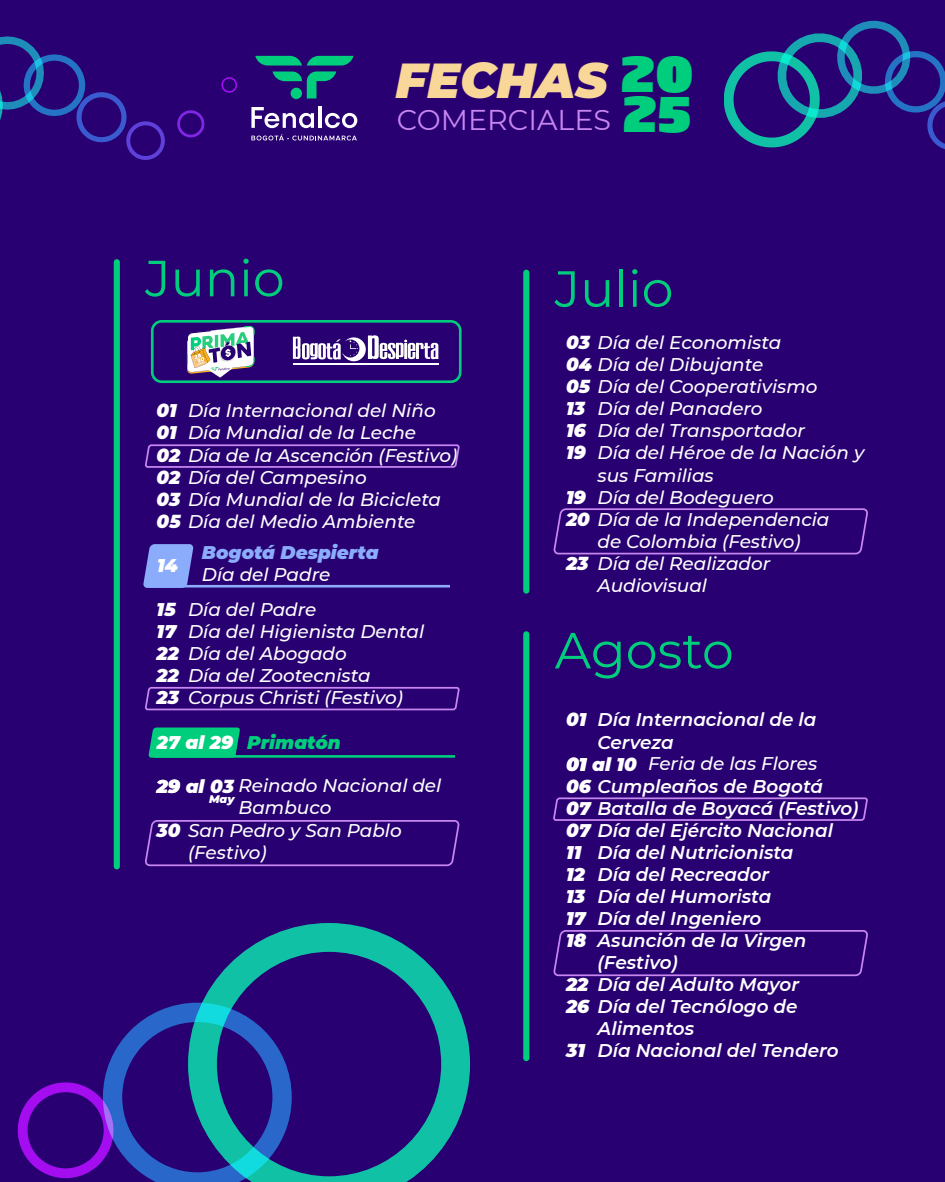
<style>
.page{position:relative;width:945px;height:1182px;background:#fff}
.page>*{position:absolute;margin:0;border:0;box-sizing:border-box;transform-origin:0 0}
.t1{font:50.75px "Montserrat";color:#00ce7c}
.t2{font:italic 900 49px "Montserrat";color:#f9d799}
.t3{font:900 47.16px/39.7px "Soho Gothic Pro";color:#00ce7c}
.t4{font:28.61px "Montserrat";color:#c886f0}
.t5{font:italic 500 18.38px/22.1px "Montserrat";color:#fff}
.t6{font:italic 600 18.38px/22.1px "Montserrat";color:#fff}
.t7{font:italic 900 18.38px/22.1px "Montserrat";color:#fff}
.t8{font:italic 900 18.38px "Montserrat";color:#8babfb}
.t9{font:italic 900 18.38px "Montserrat";color:#00ce7c}
.t10{font:italic 900 11.03px "Montserrat";color:#fff}
.s1{font-weight:900}
.s2{color:#fff}
</style>
<div class="page">
<div style="left:0;top:0;width:945px;height:1181px;background:#280071"></div>
<svg style="left:255px;top:56px;width:98px;height:9px"></svg>
<svg style="left:273px;top:71px;width:63px;height:27px"></svg>
<div style="left:291px;top:88px;width:11px;height:11px;background:#00ce7c;border-radius:50%"></div>
<svg style="left:251px;top:107px;width:63px;height:21px"></svg>
<hr style="left:318px;top:106px;width:4px;height:22px;background:#fff">
<svg style="left:325px;top:113px;width:32px;height:15px"></svg>
<svg style="left:251px;top:134px;width:106px;height:6px"></svg>
<div style="left:18px;top:1082px;width:95px;height:95px;border:10px solid #c886f0;border-radius:50%"></div>
<svg style="left:103px;top:1003px;width:85px;height:178px"></svg>
<svg style="left:188px;top:923px;width:282px;height:258px"></svg>
<svg style="left:221px;top:77px;width:16px;height:16px"></svg>
<svg style="left:177px;top:110px;width:27px;height:27px"></svg>
<svg style="left:0;top:36px;width:165px;height:124px"></svg>
<svg style="left:724px;top:21px;width:221px;height:128px"></svg>
<svg style="left:554px;top:508px;width:314px;height:47px"></svg>
<div style="left:523px;top:270px;width:6px;height:323px;background:#00ce7c;border-radius:3px"></div>
<svg style="left:554px;top:930px;width:313px;height:46px"></svg>
<svg style="left:553px;top:797px;width:315px;height:24px"></svg>
<div style="left:523px;top:631px;width:6px;height:429px;background:#00ce7c;border-radius:3px"></div>
<svg style="left:145px;top:444px;width:315px;height:24px"></svg>
<svg style="left:145px;top:686px;width:315px;height:25px"></svg>
<svg style="left:145px;top:820px;width:314px;height:46px"></svg>
<div style="left:114px;top:259px;width:6px;height:610px;background:#00ce7c;border-radius:3px"></div>
<svg style="left:187px;top:326px;width:68px;height:51px"></svg>
<svg style="left:148px;top:727px;width:92px;height:30px;background:#02be7b"></svg>
<hr style="left:153px;top:755px;width:302px;height:2px;background:#00ce7c">
<svg style="left:143px;top:544px;width:51px;height:44px;background:#7c91e6"></svg>
<hr style="left:148px;top:585px;width:302px;height:2px;background:#8babfb">
<div style="left:151px;top:320px;width:311px;height:63px;border:3px solid #00ce7c;border-radius:9px"></div>
<hr style="left:293px;top:363px;width:145px;height:1px;background:#fff">
<svg style="left:293px;top:335px;width:145px;height:26px"></svg>
<h2 class="t2" style="left:396px;top:44px;width:214px">FECHAS</h2>
<h3 class="t4" style="left:397px;top:100px;width:216px">COMERCIALES</h3>
<h3 class="t3" style="left:621px;top:51px;width:75px">20<br>25</h3>
<h1 class="t1" style="left:145px;top:243px;width:141px">Junio</h1>
<p class="t5" style="left:188px;top:399px;width:249px">Día Internacional del Niño<br>Día Mundial de la Leche</p>
<p class="t5" style="left:157px;top:399px;width:302px"><span class="s1">01<br>01<br>02</span> Día de la Ascención (Festivo)<br><span class="s1">02</span> Día del Campesino<br><span class="s1">03</span> Día Mundial de la Bicicleta<br><span class="s1">05</span> Día del Medio Ambiente</p>
<p class="t7" style="left:157px;top:553px;width:22px">14</p>
<p class="t8" style="left:202px;top:539px;width:178px">Bogotá Despierta</p>
<p class="t5" style="left:202px;top:563px;width:130px">Día del Padre</p>
<p class="t5" style="left:188px;top:597px;width:238px">Día del Padre<br>Día del Higienista Dental<br>Día del Abogado<br>Día del Zootecnista<br>Corpus Christi (Festivo)</p>
<p class="t7" style="left:157px;top:597px;width:24px">15<br>17<br>22<br>22<br>23</p>
<p class="t7" style="left:168px;top:729px;width:14px">9</p>
<p class="t9" style="left:157px;top:728px;width:185px"><span class="s2">27 al 29</span> Primatón</p>
<p class="t5" style="left:239px;top:774px;width:204px;text-indent:-82px"><span class="s1">29 al 03</span> Reinado Nacional del<br>Bambuco</p>
<p class="t10" style="left:209px;top:790px;width:27px">May</p>
<p class="t5" style="left:157px;top:818px;width:247px"><span class="s1">30</span> San Pedro y San Pablo</p>
<p class="t5" style="left:188px;top:840px;width:80px">(Festivo)</p>
<h1 class="t1" style="left:555px;top:254px;width:120px">Julio</h1>
<p class="t5" style="left:566px;top:331px;width:253px"><span class="s1">03</span> Día del Economista<br><span class="s1">04</span> Día del Dibujante<br><span class="s1">05</span> Día del Cooperativismo<br><span class="s1">13<br>16<br>19</span></p>
<p class="t5" style="left:566px;top:485px;width:265px"><span class="s1">19<br>20</span> Día de la Independencia</p>
<p class="t7" style="left:566px;top:551px;width:24px">23</p>
<p class="t5" style="left:598px;top:397px;width:268px">Día del Panadero<br>Día del Transportador<br>Día del Héroe de la Nación y sus Familias<br>Día del Bodeguero</p>
<p class="t5" style="left:598px;top:529px;width:205px">de Colombia (Festivo)<br>Día del Realizador<br>Audiovisual</p>
<h1 class="t1" style="left:555px;top:615px;width:181px">Agosto</h1>
<p class="t7" style="left:566px;top:707px;width:22px">01</p>
<p class="t6" style="left:598px;top:708px;width:220px">Día Internacional de la<br>Cerveza</p>
<p class="t5" style="left:566px;top:752px;width:252px"><span class="s1">01 al 10</span> Feria de las Flores</p>
<p class="t6" style="left:566px;top:774px;width:294px"><span class="s1">06</span> Cumpleaños de Bogotá<br><span class="s1">07</span> Batalla de Boyacá (Festivo)<br><span class="s1">07</span> Día del Ejército Nacional<br><span class="s1">11<br>12<br>13<br>17<br>18</span></p>
<p class="t6" style="left:566px;top:972px;width:233px"><span class="s1">22<br>26</span> Día del Tecnólogo de</p>
<p class="t7" style="left:566px;top:1038px;width:20px">31</p>
<p class="t6" style="left:598px;top:840px;width:210px">Día del Nutricionista<br>Día del Recreador<br>Día del Humorista<br>Día del Ingeniero<br>Asunción de la Virgen (Festivo)<br>Día del Adulto Mayor</p>
<p class="t6" style="left:598px;top:1016px;width:243px">Alimentos<br>Día Nacional del Tendero</p>
</div>
